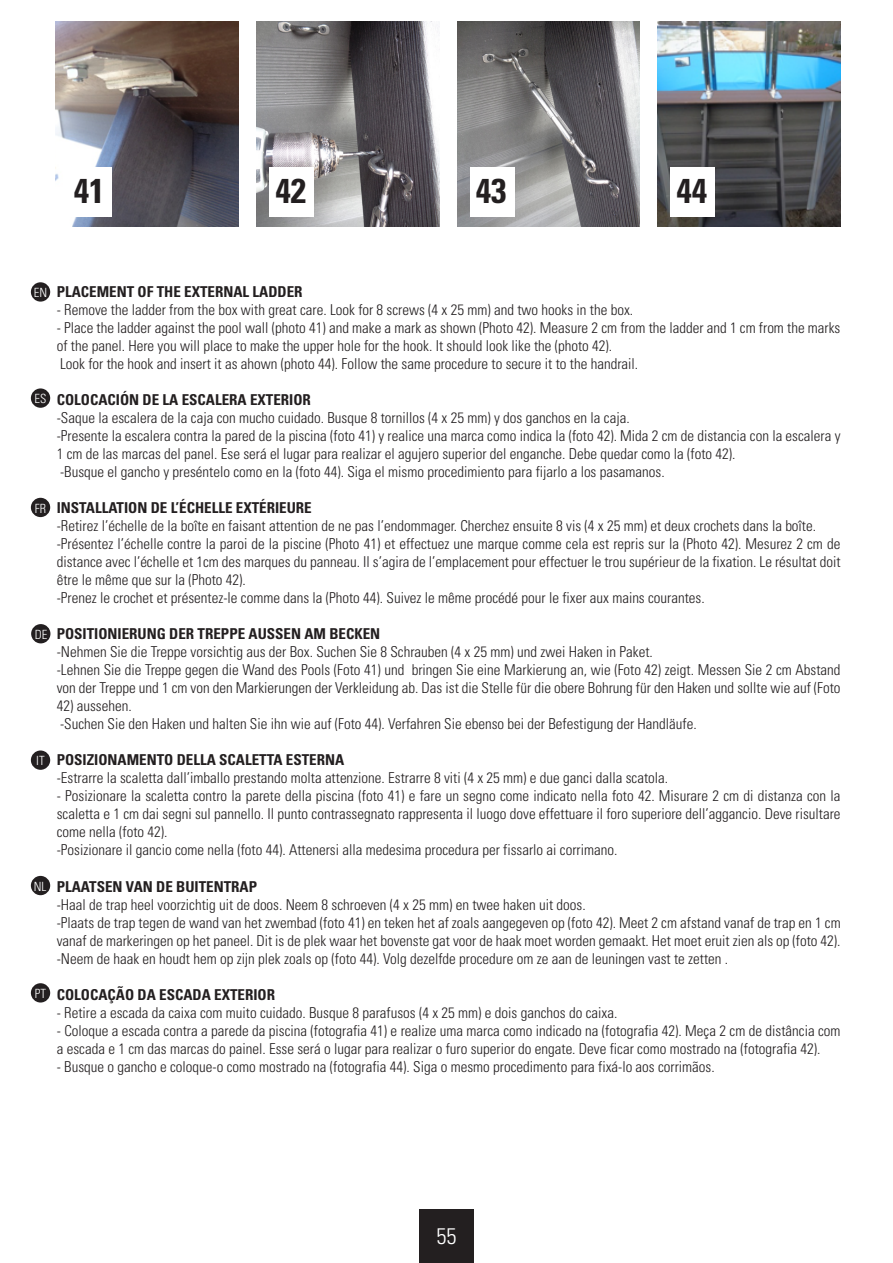
<style>
.page{position:relative;width:893px;height:1263px;background:#fff}
.page>*{position:absolute;margin:0;border:0;box-sizing:border-box;transform-origin:0 0}
.t1{font:700 condensed 34.5px "Univers";color:#231f20}
.t2{font:300 condensed 22.5px "Univers";color:#fff}
.t3{font:300 condensed 15px/18px "Univers";color:#231f20}
.t4{font:700 condensed 15px "Univers";color:#231f20}
.t5{font:300 condensed 12.75px "Univers";color:#fff}
</style>
<div class="page">
<div style="left:419px;top:1209px;width:54px;height:54px;background:#231f20"></div>
<img style="left:56px;top:21px;width:182px;height:205px">
<img style="left:256px;top:21px;width:183px;height:205px">
<img style="left:457px;top:21px;width:183px;height:205px">
<img style="left:658px;top:21px;width:182px;height:205px">
<div style="left:31px;top:388px;width:19px;height:20px;background:#231f20;border-radius:50%"></div>
<div style="left:31px;top:282px;width:19px;height:20px;background:#231f20;border-radius:50%"></div>
<div style="left:31px;top:498px;width:19px;height:19px;background:#231f20;border-radius:50%"></div>
<div style="left:31px;top:624px;width:19px;height:19px;background:#231f20;border-radius:50%"></div>
<div style="left:31px;top:750px;width:19px;height:20px;background:#231f20;border-radius:50%"></div>
<div style="left:31px;top:876px;width:19px;height:19px;background:#231f20;border-radius:50%"></div>
<div style="left:31px;top:983px;width:19px;height:19px;background:#231f20;border-radius:50%"></div>
<div style="left:68px;top:167px;width:44px;height:50px;background:#fff"></div>
<div style="left:269px;top:167px;width:45px;height:50px;background:#fff"></div>
<div style="left:470px;top:167px;width:44px;height:50px;background:#fff"></div>
<div style="left:670px;top:167px;width:44px;height:50px;background:#fff"></div>
<h1 class="t1" style="left:74px;top:169px;width:32px">41</h1>
<h1 class="t1" style="left:276px;top:169px;width:32px">42</h1>
<h1 class="t1" style="left:476px;top:169px;width:32px">43</h1>
<h1 class="t1" style="left:676px;top:169px;width:32px">44</h1>
<p class="t5" style="left:34px;top:284px;width:15px">EN</p>
<p class="t5" style="left:35px;top:391px;width:13px">ES</p>
<p class="t5" style="left:35px;top:500px;width:13px">FR</p>
<p class="t5" style="left:35px;top:627px;width:14px">DE</p>
<p class="t5" style="left:36px;top:753px;width:10px">IT</p>
<p class="t5" style="left:34px;top:878px;width:14px">NL</p>
<p class="t5" style="left:35px;top:986px;width:13px">PT</p>
<p class="t4" style="left:57px;top:283px;width:247px">PLACEMENT OF THE EXTERNAL LADDER</p>
<p class="t3" style="left:57px;top:301px;width:578px">- Remove the ladder from the box with great care. Look for 8 screws (4 x 25 mm) and two hooks in the box.</p>
<p class="t3" style="left:57px;top:319px;width:785px">- Place the ladder against the pool wall (photo 41) and make a mark as shown (Photo 42). Measure 2 cm from the ladder and 1 cm from the marks of the panel. Here you will place to make the upper hole for the hook. It should look like the (photo 42).<br>Look for the hook and insert it as ahown (photo 44). Follow the same procedure to secure it to the handrail.</p>
<p class="t4" style="left:57px;top:391px;width:256px">COLOCACIÓN DE LA ESCALERA EXTERIOR</p>
<p class="t3" style="left:57px;top:409px;width:785px">-Saque la escalera de la caja con mucho cuidado. Busque 8 tornillos (4 x 25 mm) y dos ganchos en la caja.<br>-Presente la escalera contra la pared de la piscina (foto 41) y realice una marca como indica la (foto 42). Mida 2 cm de distancia con la escalera y 1 cm de las marcas del panel. Ese será el lugar para realizar el agujero superior del enganche. Debe quedar como la (foto 42).<br>-Busque el gancho y preséntelo como en la (foto 44). Siga el mismo procedimiento para fijarlo a los pasamanos.</p>
<p class="t4" style="left:57px;top:499px;width:257px">INSTALLATION DE L’ÉCHELLE EXTÉRIEURE</p>
<p class="t3" style="left:57px;top:517px;width:785px">-Retirez l’échelle de la boîte en faisant attention de ne pas l’endommager. Cherchez ensuite 8 vis (4 x 25 mm) et deux crochets dans la boîte. -Présentez l’échelle contre la paroi de la piscine (Photo 41) et effectuez une marque comme cela est repris sur la (Photo 42). Mesurez 2 cm de distance avec l’échelle et 1cm des marques du panneau. Il s’agira de l’emplacement pour effectuer le trou supérieur de la fixation. Le résultat doit être le même que sur la (Photo 42).<br>-Prenez le crochet et présentez-le comme dans la (Photo 44). Suivez le même procédé pour le fixer aux mains courantes.</p>
<p class="t4" style="left:57px;top:625px;width:325px">POSITIONIERUNG DER TREPPE AUSSEN AM BECKEN</p>
<p class="t3" style="left:57px;top:643px;width:785px">-Nehmen Sie die Treppe vorsichtig aus der Box. Suchen Sie 8 Schrauben (4 x 25 mm) und zwei Haken in Paket.<br>-Lehnen Sie die Treppe gegen die Wand des Pools (Foto 41) und bringen Sie eine Markierung an, wie (Foto 42) zeigt. Messen Sie 2 cm Abstand von der Treppe und 1 cm von den Markierungen der Verkleidung ab. Das ist die Stelle für die obere Bohrung für den Haken und sollte wie auf (Foto</p>
<p class="t3" style="left:57px;top:697px;width:641px">42) aussehen.<br>-Suchen Sie den Haken und halten Sie ihn wie auf (Foto 44). Verfahren Sie ebenso bei der Befestigung der Handläufe.</p>
<p class="t4" style="left:57px;top:751px;width:289px">POSIZIONAMENTO DELLA SCALETTA ESTERNA</p>
<p class="t3" style="left:57px;top:769px;width:613px">-Estrarre la scaletta dall’imballo prestando molta attenzione. Estrarre 8 viti (4 x 25 mm) e due ganci dalla scatola.</p>
<p class="t3" style="left:57px;top:787px;width:785px">- Posizionare la scaletta contro la parete della piscina (foto 41) e fare un segno come indicato nella foto 42. Misurare 2 cm di distanza con la scaletta e 1 cm dai segni sul pannello. Il punto contrassegnato rappresenta il luogo dove effettuare il foro superiore dell’aggancio. Deve risultare come nella (foto 42).<br>-Posizionare il gancio come nella (foto 44). Attenersi alla medesima procedura per fissarlo ai corrimano.</p>
<p class="t4" style="left:57px;top:877px;width:202px">PLAATSEN VAN DE BUITENTRAP</p>
<p class="t3" style="left:57px;top:895px;width:785px">-Haal de trap heel voorzichtig uit de doos. Neem 8 schroeven (4 x 25 mm) en twee haken uit doos.<br>-Plaats de trap tegen de wand van het zwembad (foto 41) en teken het af zoals aangegeven op (foto 42). Meet 2 cm afstand vanaf de trap en 1 cm vanaf de markeringen op het paneel. Dit is de plek waar het bovenste gat voor de haak moet worden gemaakt. Het moet eruit zien als op (foto 42). -Neem de haak en houdt hem op zijn plek zoals op (foto 44). Volg dezelfde procedure om ze aan de leuningen vast te zetten .</p>
<p class="t4" style="left:57px;top:985px;width:220px">COLOCAÇÃO DA ESCADA EXTERIOR</p>
<p class="t3" style="left:57px;top:1003px;width:562px">- Retire a escada da caixa com muito cuidado. Busque 8 parafusos (4 x 25 mm) e dois ganchos do caixa.</p>
<p class="t3" style="left:57px;top:1021px;width:785px">- Coloque a escada contra a parede da piscina (fotografia 41) e realize uma marca como indicado na (fotografia 42). Meça 2 cm de distância com a escada e 1 cm das marcas do painel. Esse será o lugar para realizar o furo superior do engate. Deve ficar como mostrado na (fotografia 42).</p>
<p class="t3" style="left:57px;top:1057px;width:659px">- Busque o gancho e coloque-o como mostrado na (fotografia 44). Siga o mesmo procedimento para fixá-lo aos corrimãos.</p>
<h2 class="t2" style="left:436px;top:1222px;width:21px">55</h2>
</div>
